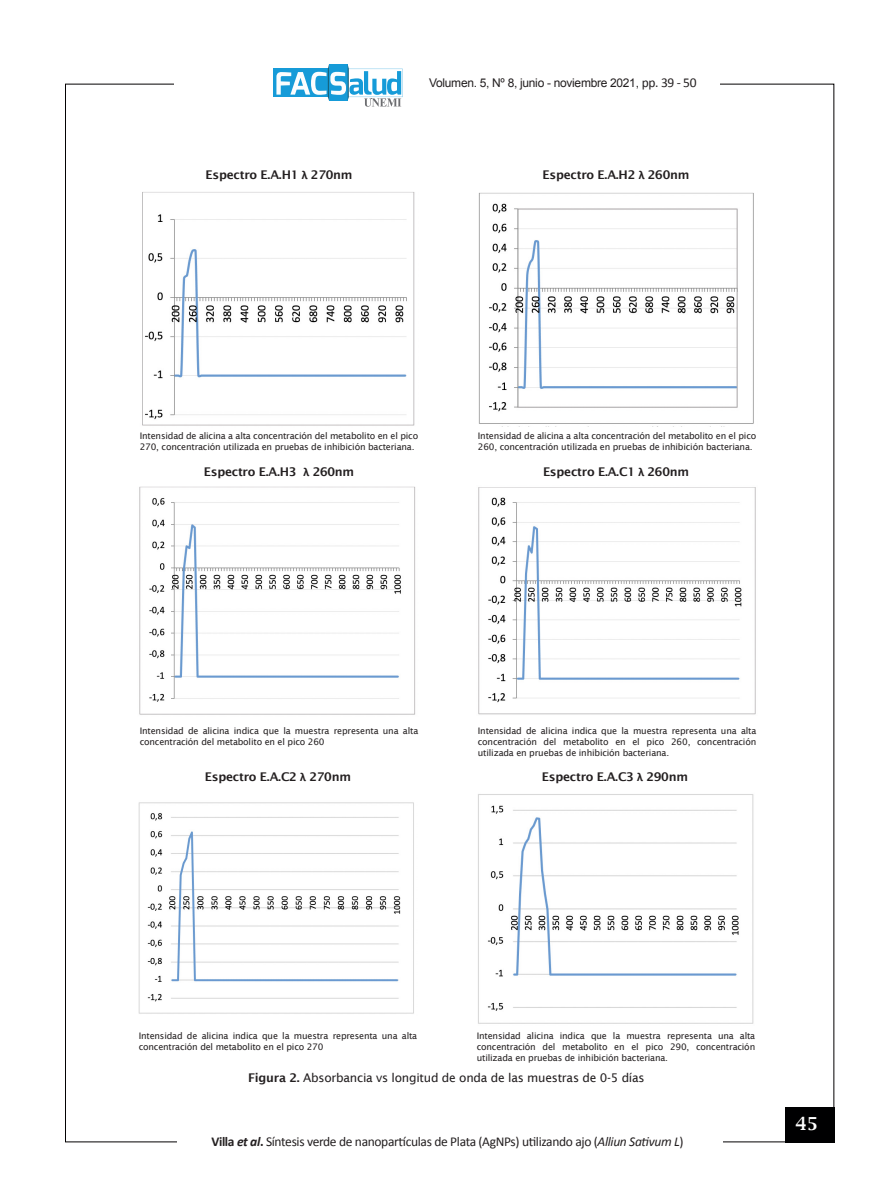
<style>
.page{position:relative;width:893px;height:1191px;background:#fff}
.page>*{position:absolute;margin:0;border:0;box-sizing:border-box;transform-origin:0 0}
.t1{font:600 18px "Lucida Bright";color:#fff}
.t2{font:13.5px "Calibri";letter-spacing:-.025em;color:#231f20}
.t3{font:600 12px "Lucida Sans";letter-spacing:-.02em;color:#231f20}
.t4{font:12px "Lucida Sans";letter-spacing:-.02em;color:#231f20}
.t5{font:12px "Arial";letter-spacing:-.025em;color:#231f20}
.t6{font:9px/10.8px "Lucida Sans";letter-spacing:-.02em;color:#231f20}
.s1{font-family:"Calibri";font-weight:700}
.s2{font-family:"Calibri";font-size:13.5px}
.s3{font-weight:600}
.s4{font-weight:700}
.s5{font-weight:700;font-style:italic}
.s6{font-style:italic}
.s7{font-family:"Century Schoolbook";font-weight:400}
</style>
<div class="page">
<div style="left:785px;top:1107px;width:50px;height:35px;background:#000001"></div>
<div style="left:274px;top:69px;width:55px;height:28px;background:#169bd8"></div>
<svg style="left:276px;top:64px;width:127px;height:43px"></svg>
<img style="left:138px;top:802px;width:276px;height:212px">
<img style="left:478px;top:794px;width:276px;height:230px">
<img style="left:142px;top:192px;width:273px;height:234px">
<img style="left:139px;top:486px;width:276px;height:229px">
<img style="left:478px;top:192px;width:276px;height:232px">
<img style="left:478px;top:487px;width:278px;height:228px">
<h3 class="t3" style="left:206px;top:168px;width:148px">Espectro E.A.H1 <span class="s1">λ</span> 270nm</h3>
<h3 class="t5" style="left:429px;top:75px;width:269px">Volumen. 5, Nº 8, junio - noviembre 2021, <span class="s2">pp. 39 - 50</span></h3>
<h3 class="t3" style="left:543px;top:168px;width:148px">Espectro E.A.H2 <span class="s1">λ</span> 260nm</h3>
<p class="t6" style="left:140px;top:430px;width:280px">Intensidad de alicina a alta concentración del metabolito en el pico<br>270, concentración utilizada en pruebas de inhibición bacteriana.</p>
<h3 class="t3" style="left:204px;top:465px;width:152px">Espectro E.A.H3 <span class="s1">λ</span> 260nm</h3>
<p class="t6" style="left:478px;top:430px;width:280px">Intensidad de alicina a alta concentración del metabolito en el pico<br>260, concentración utilizada en pruebas de inhibición bacteriana.</p>
<h3 class="t3" style="left:543px;top:465px;width:148px">Espectro E.A.C1 <span class="s1">λ</span> 260nm</h3>
<p class="t6" style="left:140px;top:725px;width:280px">Intensidad de alicina indica que la muestra representa una alta concentración del metabolito en el pico 260</p>
<p class="t6" style="left:478px;top:725px;width:280px;text-align:justify">Intensidad de alicina indica que la muestra representa una alta concentración del metabolito en el pico 260, concentración utilizada en pruebas de inhibición bacteriana.</p>
<h3 class="t3" style="left:205px;top:770px;width:148px">Espectro E.A.C2 <span class="s1">λ</span> 270nm</h3>
<h3 class="t3" style="left:542px;top:770px;width:148px">Espectro E.A.C3 <span class="s1">λ</span> 290nm</h3>
<p class="t6" style="left:139px;top:1030px;width:280px">Intensidad de alicina indica que la muestra representa una alta concentración del metabolito en el pico 270</p>
<p class="t6" style="left:477px;top:1030px;width:280px;text-align:justify">Intensidad alicina indica que la muestra representa una alta concentración del metabolito en el pico 290, concentración utilizada en pruebas de inhibición bacteriana.</p>
<h3 class="t4" style="left:248px;top:1070px;width:398px"><span class="s3">Figura 2.</span> Absorbancia vs longitud de onda de las muestras de 0-5 días</h3>
<h2 class="t2" style="left:211px;top:1133px;width:474px"><span class="s4">Villa</span> <span class="s5">et al</span><span class="s4">.</span> Síntesis verde de nanopartículas de Plata (AgNPs) utilizando ajo (<span class="s6">Alliun Sativum L</span>)</h2>
<h1 class="t1" style="left:778px;top:1113px;width:42px"><span class="s7">│</span> 45</h1>
</div>
